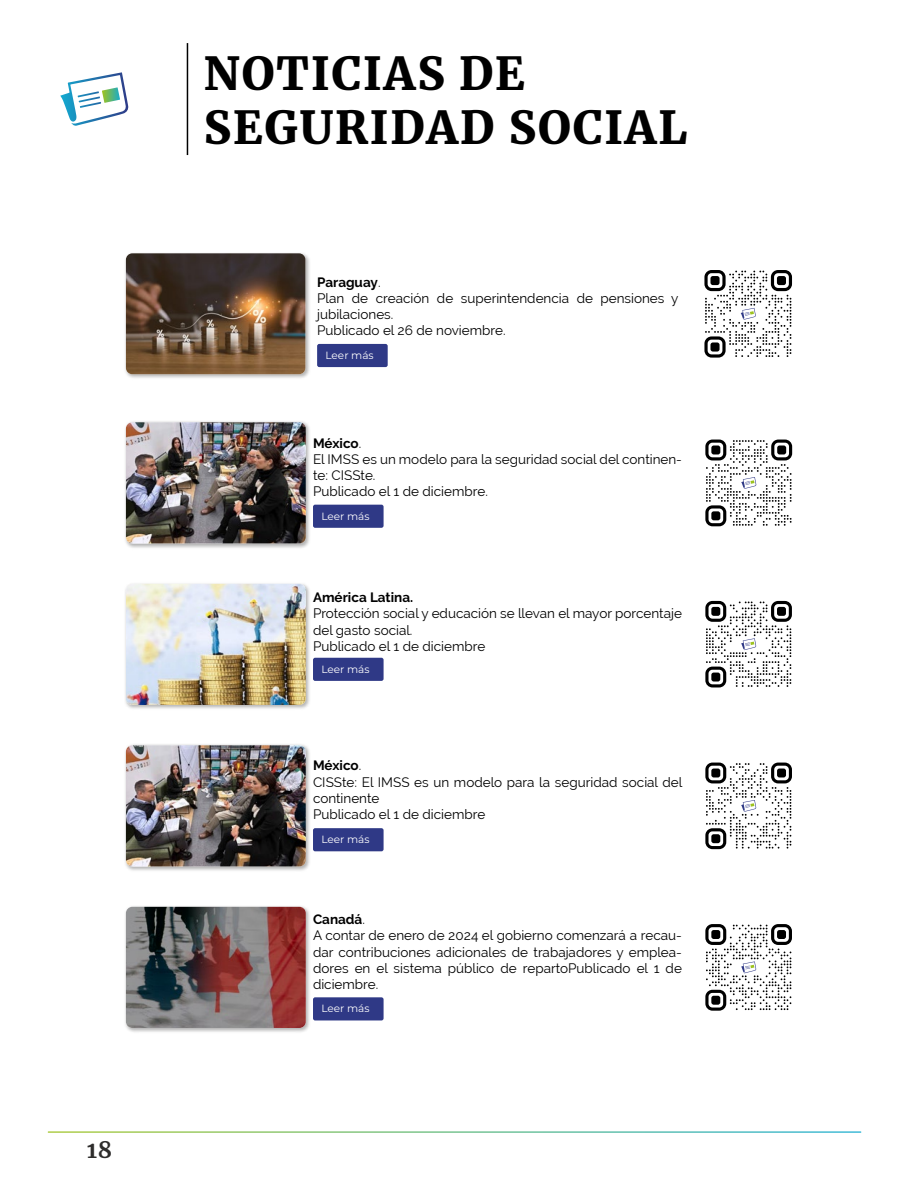
<style>
.page{position:relative;width:918px;height:1188px;background:#fff}
.page>*{position:absolute;margin:0;border:0;box-sizing:border-box;transform-origin:0 0}
.t1{font:900 45px/54px "Merriweather";letter-spacing:.04em;color:#000}
.t2{font:700 22.5px "Merriweather";color:#2e2d2c}
.t3{font:13.5px/16.2px "Raleway";color:#000}
.t4{font:700 13.5px "Raleway";color:#000}
.t5{font:10.5px "Montserrat";color:#fff}
.s1{font-weight:700}
</style>
<div class="page">
<hr style="left:187px;top:43px;width:1px;height:112px;background:#000">
<img style="left:125px;top:254px;width:185px;height:124px">
<img style="left:126px;top:253px;width:179px;height:121px">
<div style="left:317px;top:344px;width:71px;height:23px;background:#2f3986;border-radius:2px"></div>
<svg style="left:704px;top:270px;width:88px;height:88px"></svg>
<img style="left:125px;top:421px;width:185px;height:127px">
<img style="left:126px;top:422px;width:180px;height:121px">
<div style="left:313px;top:505px;width:71px;height:23px;background:#2f3986;border-radius:2px"></div>
<svg style="left:705px;top:440px;width:87px;height:86px"></svg>
<img style="left:125px;top:583px;width:185px;height:126px">
<img style="left:126px;top:584px;width:180px;height:121px">
<div style="left:313px;top:658px;width:71px;height:23px;background:#2f3986;border-radius:2px"></div>
<svg style="left:705px;top:601px;width:87px;height:86px"></svg>
<img style="left:125px;top:744px;width:185px;height:127px">
<img style="left:126px;top:745px;width:180px;height:121px">
<div style="left:313px;top:828px;width:71px;height:23px;background:#2f3986;border-radius:2px"></div>
<svg style="left:705px;top:763px;width:87px;height:86px"></svg>
<img style="left:125px;top:906px;width:185px;height:126px">
<img style="left:126px;top:907px;width:180px;height:121px">
<div style="left:313px;top:997px;width:71px;height:23px;background:#2f3986;border-radius:2px"></div>
<svg style="left:705px;top:924px;width:87px;height:87px"></svg>
<svg style="left:60px;top:72px;width:69px;height:54px"></svg>
<svg style="left:48px;top:1131px;width:813px;height:2px;background:#98d1ab"></svg>
<h2 class="t2" style="left:87px;top:1134px;width:27px">18</h2>
<h1 class="t1" style="left:204px;top:45px;width:485px">NOTICIAS DE<br>SEGURIDAD SOCIAL</h1>
<p class="t3" style="left:317px;top:274px;width:363px"><span class="s1">Paraguay</span>.<br>Plan de creación de superintendencia de pensiones y jubilaciones.<br>Publicado el 26 de noviembre.</p>
<p class="t5" style="left:326px;top:348px;width:50px">Leer más</p>
<p class="t3" style="left:313px;top:435px;width:370px"><span class="s1">México</span>.<br>El IMSS es un modelo para la seguridad social del continen&shy;te: CISSte.<br>Publicado el 1 de diciembre.</p>
<p class="t5" style="left:321px;top:509px;width:50px">Leer más</p>
<p class="t4" style="left:313px;top:590px;width:102px">América Latina.</p>
<p class="t3" style="left:313px;top:605px;width:370px">Protección social y educación se llevan el mayor porcentaje del gasto social.<br>Publicado el 1 de diciembre</p>
<p class="t5" style="left:321px;top:662px;width:50px">Leer más</p>
<p class="t3" style="left:313px;top:757px;width:371px"><span class="s1">México</span>.<br>CISSte: El IMSS es un modelo para la seguridad social del continente<br>Publicado el 1 de diciembre</p>
<p class="t5" style="left:321px;top:832px;width:50px">Leer más</p>
<p class="t3" style="left:313px;top:911px;width:370px"><span class="s1">Canadá</span>.<br>A contar de enero de 2024 el gobierno comenzará a recau&shy;dar contribuciones adicionales de trabajadores y emplea&shy;dores en el sistema público de repartoPublicado el 1 de diciembre.</p>
<p class="t5" style="left:321px;top:1001px;width:50px">Leer más</p>
</div>
